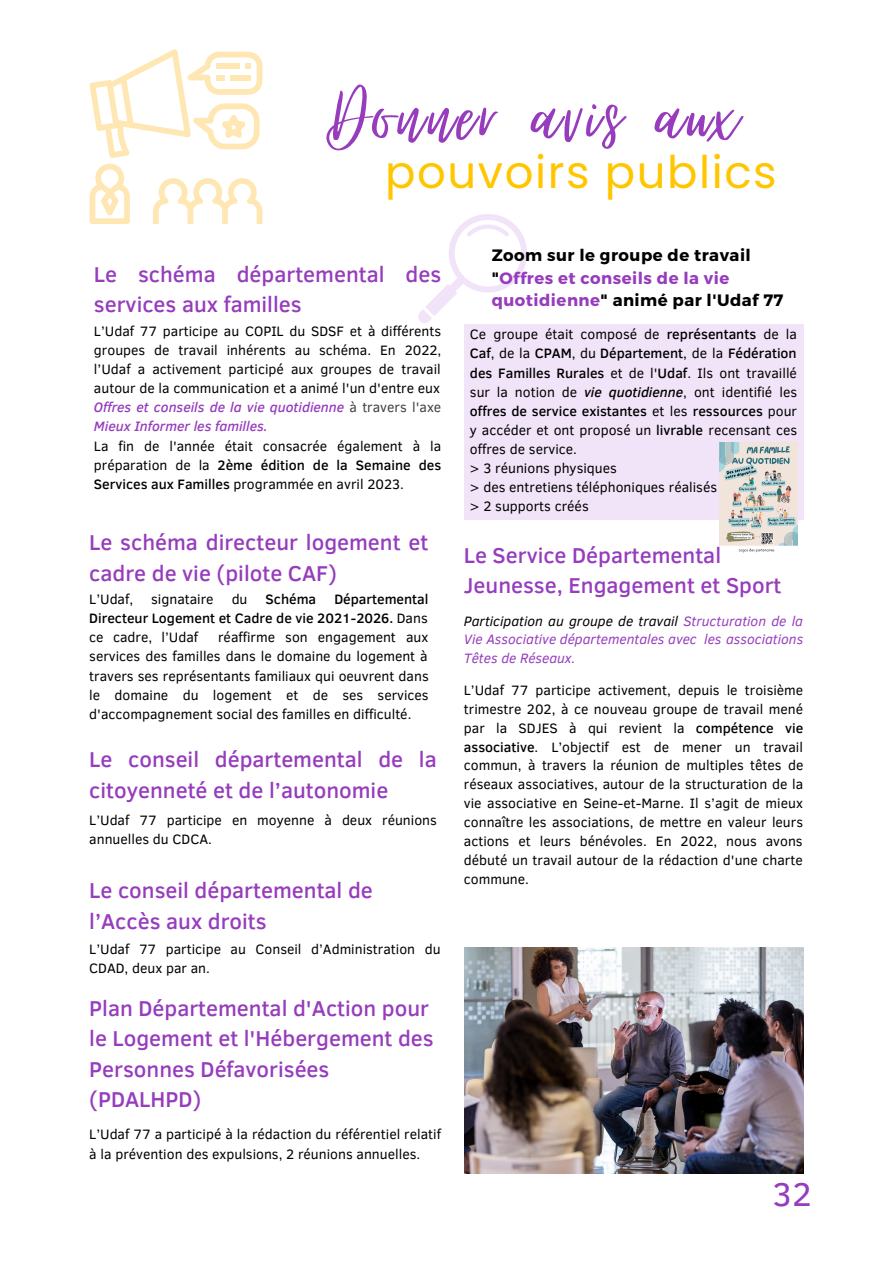
<style>
.page{position:relative;width:893px;height:1264px;background:#fff}
.page>*{position:absolute;margin:0;border:0;box-sizing:border-box;transform-origin:0 0}
.t1{font:104.85px "Virtual";letter-spacing:.035em;color:#963cbd}
.t2{font:45px "Poppins";letter-spacing:.035em;color:#ffc600}
.t3{font:33.75px "Clear Sans";color:#963cbd}
.t4{font:500 22.05px/30.3px "Clear Sans";color:#963cbd}
.t5{font:700 16.5px/22.5px "Montserrat";letter-spacing:.03em;color:#000}
.t6{font:13.95px/19px "Clear Sans";color:#000;text-align:justify}
.t7{font:italic 13.95px/18.9px "Clear Sans";color:#963cbd;text-align:justify}
.t8{font:500 13.95px/19px "Clear Sans";color:#000;text-align:justify}
.s1{font-weight:500;font-style:italic;color:#963cbd}
.s2{color:#404040}
.s3{font-weight:500}
.s4{font-weight:400}
.s5{color:#963cbd}
.s6{font-weight:500;font-style:italic}
.s7{color:#000}
</style>
<div class="page">
<svg style="left:89px;top:49px;width:173px;height:175px"></svg>
<div style="left:216px;top:75px;width:9px;height:5px;background:#ffe7b3"></div>
<div style="left:231px;top:75px;width:20px;height:5px;background:#ffe7b3"></div>
<svg style="left:418px;top:214px;width:109px;height:109px"></svg>
<img style="left:464px;top:947px;width:339px;height:226px">
<div style="left:464px;top:324px;width:339px;height:196px;background:#f2e4f8"></div>
<img style="left:719px;top:443px;width:78px;height:110px">
<p class="t1" style="left:328px;top:59px;width:412px">Donner avis aux</p>
<p class="t2" style="left:385px;top:140px;width:393px">pouvoirs publics</p>
<p class="t4" style="left:94px;top:258px;width:349px">Le schéma départemental des services aux familles</p>
<p class="t6" style="left:94px;top:321px;width:349px">L’Udaf 77 participe au COPIL du SDSF et à différents groupes de travail inhérents au schéma. En 2022, l’Udaf a activement participé aux groupes de travail autour de la communication et a animé l'un d'entre eux <span class="s1">Offres et conseils de la vie quotidienne</span> <span class="s2">à travers l'axe </span><span class="s1">Mieux Informer les familles.</span></p>
<p class="t6" style="left:94px;top:435px;width:349px">La fin de l'année était consacrée également à la préparation de la <span class="s3">2ème édition de la Semaine des Services aux Familles</span> programmée en avril 2023.</p>
<p class="t4" style="left:89px;top:526px;width:340px">Le schéma directeur logement et cadre de vie (pilote CAF)</p>
<p class="t6" style="left:89px;top:589px;width:45px">L’Udaf,</p>
<p class="t6" style="left:151px;top:589px;width:64px">signataire</p>
<p class="t6" style="left:232px;top:589px;width:17px">du</p>
<p class="t8" style="left:265px;top:589px;width:52px">Schéma</p>
<p class="t8" style="left:89px;top:589px;width:341px;text-indent:245px">Départemental Directeur Logement et Cadre de vie 2021-2026. <span class="s4">Dans ce cadre, l’Udaf</span></p>
<p class="t6" style="left:89px;top:627px;width:341px;text-indent:129px">réaffirme son engagement aux services des familles dans le domaine du logement à travers ses représentants familiaux qui oeuvrent dans le domaine du logement et de ses services d'accompagnement social des familles en difficulté.</p>
<p class="t4" style="left:89px;top:743px;width:349px">Le conseil départemental de la citoyenneté et de l’autonomie</p>
<p class="t6" style="left:89px;top:809px;width:349px">L’Udaf 77 participe en moyenne à deux réunions annuelles du CDCA.</p>
<p class="t4" style="left:89px;top:874px;width:285px">Le conseil départemental de l’Accès aux droits</p>
<p class="t6" style="left:89px;top:939px;width:353px">L’Udaf 77 participe au Conseil d’Administration du<br>CDAD, deux par an.</p>
<p class="t4" style="left:89px;top:991px;width:346px">Plan Départemental d'Action pour le Logement et l'Hébergement des<br>Personnes Défavorisées (PDALHPD)</p>
<p class="t6" style="left:89px;top:1124px;width:353px">L’Udaf 77 a participé à la rédaction du référentiel relatif à la prévention des expulsions, 2 réunions annuelles.</p>
<p class="t5" style="left:491px;top:243px;width:293px">Zoom sur le groupe de travail "<span class="s5">Offres et conseils de la vie quotidienne</span>" animé par l'Udaf 77</p>
<p class="t6" style="left:470px;top:324px;width:329px">Ce groupe était composé de <span class="s3">représentants</span> de la <span class="s3">Caf</span>, de la <span class="s3">CPAM</span>, du <span class="s3">Département</span>, de la <span class="s3">Fédération des Familles Rurales</span> et de l'<span class="s3">Udaf</span>. Ils ont travaillé sur la notion de <span class="s6">vie quotidienne</span>, ont identifié les <span class="s3">offres de service existantes</span> et les <span class="s3">ressources</span> pour y accéder et ont proposé un <span class="s3">livrable</span> recensant ces offres de service.</p>
<p class="t6" style="left:470px;top:458px;width:148px">&gt; 3 réunions physiques</p>
<p class="t6" style="left:470px;top:477px;width:248px">&gt; des entretiens téléphoniques réalisés</p>
<p class="t6" style="left:470px;top:496px;width:120px">&gt; 2 supports créés</p>
<p class="t4" style="left:464px;top:539px;width:319px">Le Service Départemental<br>Jeunesse, Engagement et Sport</p>
<p class="t7" style="left:464px;top:610px;width:341px"><span class="s7">Participation au groupe de travail</span> Structuration de la Vie Associative départementales avec les associations Têtes de Réseaux.</p>
<p class="t6" style="left:464px;top:679px;width:341px">L’Udaf 77 participe activement, depuis le troisième trimestre 202, à ce nouveau groupe de travail mené par la SDJES à qui revient la <span class="s3">compétence vie associative</span>. L’objectif est de mener un travail commun, à travers la réunion de multiples têtes de réseaux associatives, autour de la structuration de la vie associative en Seine-et-Marne. Il s’agit de mieux connaître les associations, de mettre en valeur leurs actions et leurs bénévoles. En 2022, nous avons débuté un travail autour de la rédaction d'une charte commune.</p>
<p class="t3" style="left:772px;top:1169px;width:41px">32</p>
</div>
